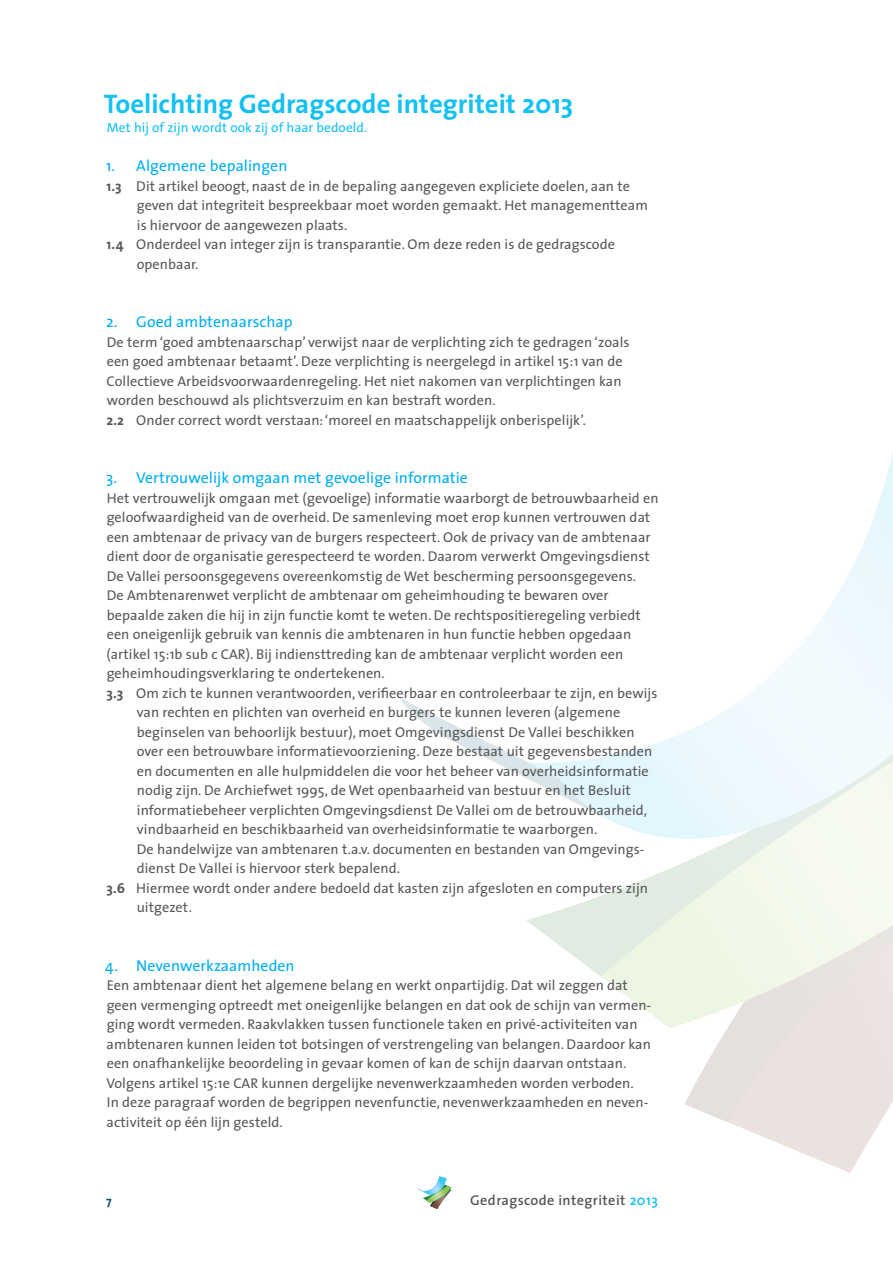
<style>
.page{position:relative;width:893px;height:1263px;background:#fff}
.page>*{position:absolute;margin:0;border:0;box-sizing:border-box;transform-origin:0 0}
.kop{font:700 27px "The Sans";color:#15c0f2}
.tussenkop_2{font:15.75px "The Sans";letter-spacing:.005em;color:#00aeef}
.plat{font:14.25px/19.5px "The Sans";letter-spacing:.005em;color:#57585a}
.t1{font:600 14.25px "The Sans";letter-spacing:.03em;color:#57585a}
.plat-2{font:13.5px "The Sans";letter-spacing:.005em;color:#15c0f2}
.t2{font:700 12px "The Sans";color:#005767}
.s1{font-weight:700}
.s2{color:#15c0f2}
</style>
<div class="page">
<svg style="left:728px;top:1122px;width:130px;height:51px"></svg>
<img style="left:802px;top:1122px;width:78px;height:38px">
<svg style="left:400px;top:698px;width:128px;height:81px"></svg>
<svg style="left:701px;top:839px;width:192px;height:16px;fill:#f5f9ef"></svg>
<svg style="left:418px;top:1178px;width:33px;height:31px"></svg>
<img style="left:423px;top:1176px;width:23px;height:18px">
<p class="kop" style="left:104px;top:81px;width:471px">Toelichting Gedragscode integriteit 2013</p>
<p class="plat-2" style="left:107px;top:116px;width:262px">Met hij of zijn wordt ook zij of haar bedoeld.</p>
<p class="tussenkop_2" style="left:106px;top:153px;width:183px">1. Algemene bepalingen</p>
<p class="plat" style="left:137px;top:175px;width:513px;text-indent:-30px"><span class="s1">1.3</span> Dit artikel beoogt, naast de in de bepaling aangegeven expliciete doelen, aan te geven dat integriteit bespreekbaar moet worden gemaakt. Het managementteam is hiervoor de aangewezen plaats.</p>
<p class="plat" style="left:137px;top:234px;width:480px;text-indent:-30px"><span class="s1">1.4</span> Onderdeel van integer zijn is transparantie. Om deze reden is de gedragscode openbaar.</p>
<p class="tussenkop_2" style="left:106px;top:309px;width:188px">2. Goed ambtenaarschap</p>
<p class="plat" style="left:107px;top:331px;width:524px">De term ‘goed ambtenaarschap’ verwijst naar de verplichting zich te gedragen ‘zoals een goed ambtenaar betaamt’. Deze verplichting is neergelegd in artikel 15:1 van de Collectieve Arbeidsvoorwaardenregeling. Het niet nakomen van verplichtingen kan worden beschouwd als plichtsverzuim en kan bestraft worden.</p>
<p class="plat" style="left:107px;top:409px;width:481px"><span class="s1">2.2</span> Onder correct wordt verstaan: ‘moreel en maatschappelijk onberispelijk’.</p>
<p class="tussenkop_2" style="left:106px;top:465px;width:363px">3. Vertrouwelijk omgaan met gevoelige informatie</p>
<p class="plat" style="left:107px;top:487px;width:553px">Het vertrouwelijk omgaan met (gevoelige) informatie waarborgt de betrouwbaarheid en geloofwaardigheid van de overheid. De samenleving moet erop kunnen vertrouwen dat een ambtenaar de privacy van de burgers respecteert. Ook de privacy van de ambtenaar dient door de organisatie gerespecteerd te worden. Daarom verwerkt Omgevingsdienst De Vallei persoonsgegevens overeenkomstig de Wet bescherming persoonsgegevens.</p>
<p class="plat" style="left:106px;top:585px;width:536px">De Ambtenarenwet verplicht de ambtenaar om geheimhouding te bewaren over bepaalde zaken die hij in zijn functie komt te weten. De rechtspositieregeling verbiedt een oneigenlijk gebruik van kennis die ambtenaren in hun functie hebben opgedaan (artikel 15:1b sub c CAR). Bij indiensttreding kan de ambtenaar verplicht worden een geheimhoudingsverklaring te ondertekenen.</p>
<p class="plat" style="left:137px;top:682px;width:522px;text-indent:-30px"><span class="s1">3.3</span> Om zich te kunnen verantwoorden, verifieerbaar en controleerbaar te zijn, en bewijs van rechten en plichten van overheid en burgers te kunnen leveren (algemene beginselen van behoorlijk bestuur), moet Omgevingsdienst De Vallei beschikken over een betrouwbare informatievoorziening. Deze bestaat uit gegevensbestanden en documenten en alle hulpmiddelen die voor het beheer van overheidsinformatie nodig zijn. De Archiefwet 1995, de Wet openbaarheid van bestuur en het Besluit informatiebeheer verplichten Omgevingsdienst De Vallei om de betrouwbaarheid, vindbaarheid en beschikbaarheid van overheidsinformatie te waarborgen.<br>De handelwijze van ambtenaren t.a.v. documenten en bestanden van Omgevings&shy;dienst De Vallei is hiervoor sterk bepalend.</p>
<p class="plat" style="left:137px;top:877px;width:513px;text-indent:-30px"><span class="s1">3.6</span> Hiermee wordt onder andere bedoeld dat kasten zijn afgesloten en computers zijn uitgezet.</p>
<p class="tussenkop_2" style="left:105px;top:952px;width:191px">4. Nevenwerkzaamheden</p>
<p class="plat" style="left:106px;top:975px;width:546px">Een ambtenaar dient het algemene belang en werkt onpartijdig. Dat wil zeggen dat geen vermenging optreedt met oneigenlijke belangen en dat ook de schijn van vermen&shy;ging wordt vermeden. Raakvlakken tussen functionele taken en privé-activiteiten van ambtenaren kunnen leiden tot botsingen of verstrengeling van belangen. Daardoor kan een onafhankelijke beoordeling in gevaar komen of kan de schijn daarvan ontstaan.<br>Volgens artikel 15:1e CAR kunnen dergelijke nevenwerkzaamheden worden verboden.<br>In deze paragraaf worden de begrippen nevenfunctie, nevenwerkzaamheden en neven&shy;activiteit op één lijn gesteld.</p>
<p class="t2" style="left:106px;top:1190px;width:7px">7</p>
<p class="t1" style="left:470px;top:1188px;width:189px">Gedragscode integriteit <span class="s2">2013</span></p>
</div>
